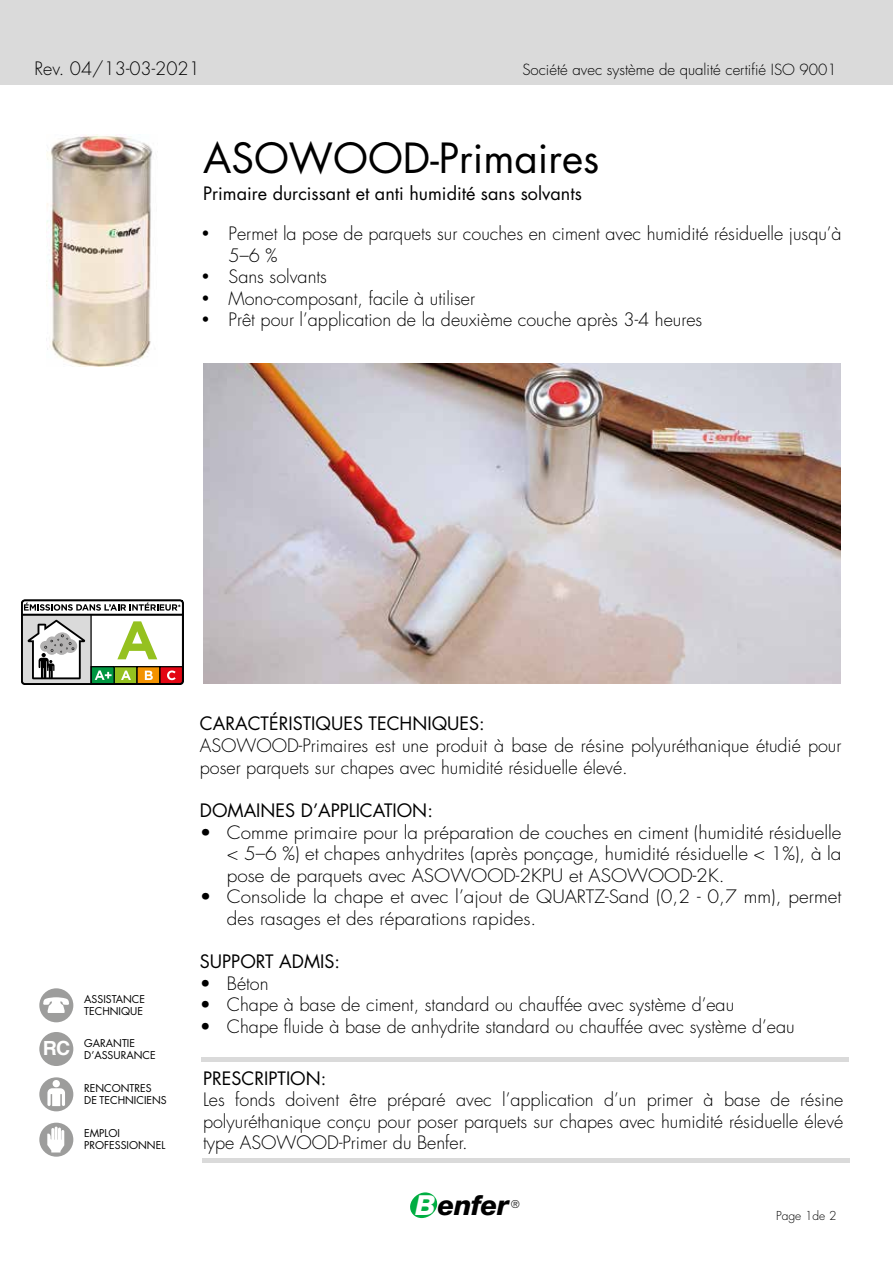
<style>
.page{position:relative;width:893px;height:1263px;background:#fff}
.page>*{position:absolute;margin:0;border:0;box-sizing:border-box;transform-origin:0 0}
.t1{font:40.5px "Futura CE";color:#000}
.t2{font:italic 800 27.6px "Helvetica Neue";letter-spacing:-.02em;color:#000}
.t3{font:300 18px/21.6px "Futura";color:#000}
.t4{font:300 18px/21.6px "Futura";color:#000;text-align:justify;scale:1.05 1}
.t5{font:18px "Futura CE";color:#000}
.t6{font:300 15px "Futura";color:#000}
.t7{font:300 12px "Futura";color:#000}
.t8{font:10.5px/12px "Futura CE";color:#000}
.t9{font:300 10.5px "Futura";color:#000}
.s1{color:#fff}
</style>
<div class="page">
<svg style="left:410px;top:1192px;width:28px;height:26px"></svg>
<div style="left:0;top:0;width:893px;height:85px;background:#dadada"></div>
<div style="left:39px;top:988px;width:34px;height:34px;background:#9d9d9c;border-radius:50%"></div>
<svg style="left:43px;top:997px;width:26px;height:16px"></svg>
<div style="left:39px;top:1077px;width:34px;height:34px;background:#9d9d9c;border-radius:50%"></div>
<div style="left:53px;top:1080px;width:7px;height:7px;background:#fff;border-radius:50%"></div>
<svg style="left:47px;top:1088px;width:18px;height:18px"></svg>
<div style="left:39px;top:1123px;width:34px;height:34px;background:#9d9d9c;border-radius:50%"></div>
<svg style="left:47px;top:1126px;width:17px;height:26px"></svg>
<div style="left:39px;top:1032px;width:34px;height:34px;background:#9d9d9c;border-radius:50%"></div>
<hr style="left:201px;top:1058px;width:648px;height:4px;background:#dadada">
<hr style="left:202px;top:1159px;width:647px;height:4px;background:#dadada">
<svg style="left:21px;top:600px;width:163px;height:85px"></svg>
<img style="left:46px;top:134px;width:107px;height:233px">
<img style="left:203px;top:363px;width:638px;height:321px">
<p class="t3" style="left:34px;top:59px;width:167px">Rev. 04/13-03-2021</p>
<p class="t6" style="left:522px;top:61px;width:316px">Société avec système de qualité certifié ISO 9001</p>
<h1 class="t1" style="left:203px;top:132px;width:398px">ASOWOOD-Primaires</h1>
<p class="t5" style="left:203px;top:182px;width:380px">Primaire durcissant et anti humidité sans solvants</p>
<p class="t3" style="left:229px;top:223px;width:615px;text-indent:-27px">• Permet la pose de parquets sur couches en ciment avec humidité résiduelle jusqu’à<br>5–6 %</p>
<p class="t3" style="left:202px;top:266px;width:127px">• Sans solvants</p>
<p class="t3" style="left:202px;top:288px;width:275px">• Mono-composant, facile à utiliser</p>
<p class="t3" style="left:202px;top:309px;width:502px">• Prêt pour l’application de la deuxième couche après 3-4 heures</p>
<p class="t8" style="left:84px;top:993px;width:62px">ASSISTANCE<br>TECHNIQUE</p>
<p class="t8" style="left:43px;top:1037px;width:114px;text-indent:41px">GARANTIE<br><sup>RC</sup> D’ASSURANCE</p>
<p class="t8" style="left:84px;top:1082px;width:84px">RENCONTRES<br>DE TECHNICIENS</p>
<p class="t8" style="left:84px;top:1127px;width:83px">EMPLOI<br>PROFESSIONNEL</p>
<p class="t5" style="left:200px;top:712px;width:286px">CARACTÉRISTIQUES TECHNIQUES:</p>
<p class="t3" style="left:200px;top:735px;width:643px">ASOWOOD-Primaires est une produit à base de résine polyuréthanique étudié pour poser parquets sur chapes avec humidité résiduelle élevé.</p>
<p class="t5" style="left:200px;top:799px;width:234px">DOMAINES D’APPLICATION:</p>
<p class="t4" style="left:227px;top:822px;width:587px;text-indent:-27px">• Comme primaire pour la préparation de couches en ciment (humidité résiduelle &lt; 5–6 %) et chapes anhydrites (après ponçage, humidité résiduelle &lt; 1%), à la pose de parquets avec ASOWOOD-2KPU et ASOWOOD-2K.</p>
<p class="t4" style="left:227px;top:886px;width:587px;text-indent:-27px">• Consolide la chape et avec l’ajout de QUARTZ-Sand (0,2 - 0,7 mm), permet des rasages et des réparations rapides.</p>
<p class="t5" style="left:200px;top:950px;width:142px">SUPPORT ADMIS:</p>
<p class="t3" style="left:200px;top:973px;width:70px">• Béton</p>
<p class="t3" style="left:200px;top:994px;width:536px">• Chape à base de ciment, standard ou chauffée avec système d’eau</p>
<p class="t3" style="left:200px;top:1016px;width:596px">• Chape fluide à base de anhydrite standard ou chauffée avec système d’eau</p>
<p class="t5" style="left:203px;top:1066px;width:125px">PRESCRIPTION:</p>
<p class="t3" style="left:203px;top:1089px;width:642px;text-align:justify">Les fonds doivent être préparé avec l’application d’un primer à base de résine polyuréthanique conçu pour poser parquets sur chapes avec humidité résiduelle élevé type ASOWOOD-Primer du Benfer.</p>
<h2 class="t2" style="left:416px;top:1189px;width:95px"><span class="s1">B</span>enfer</h2>
<p class="t9" style="left:511px;top:1198px;width:10px">®</p>
<p class="t7" style="left:776px;top:1208px;width:62px">Page 1de 2</p>
</div>
